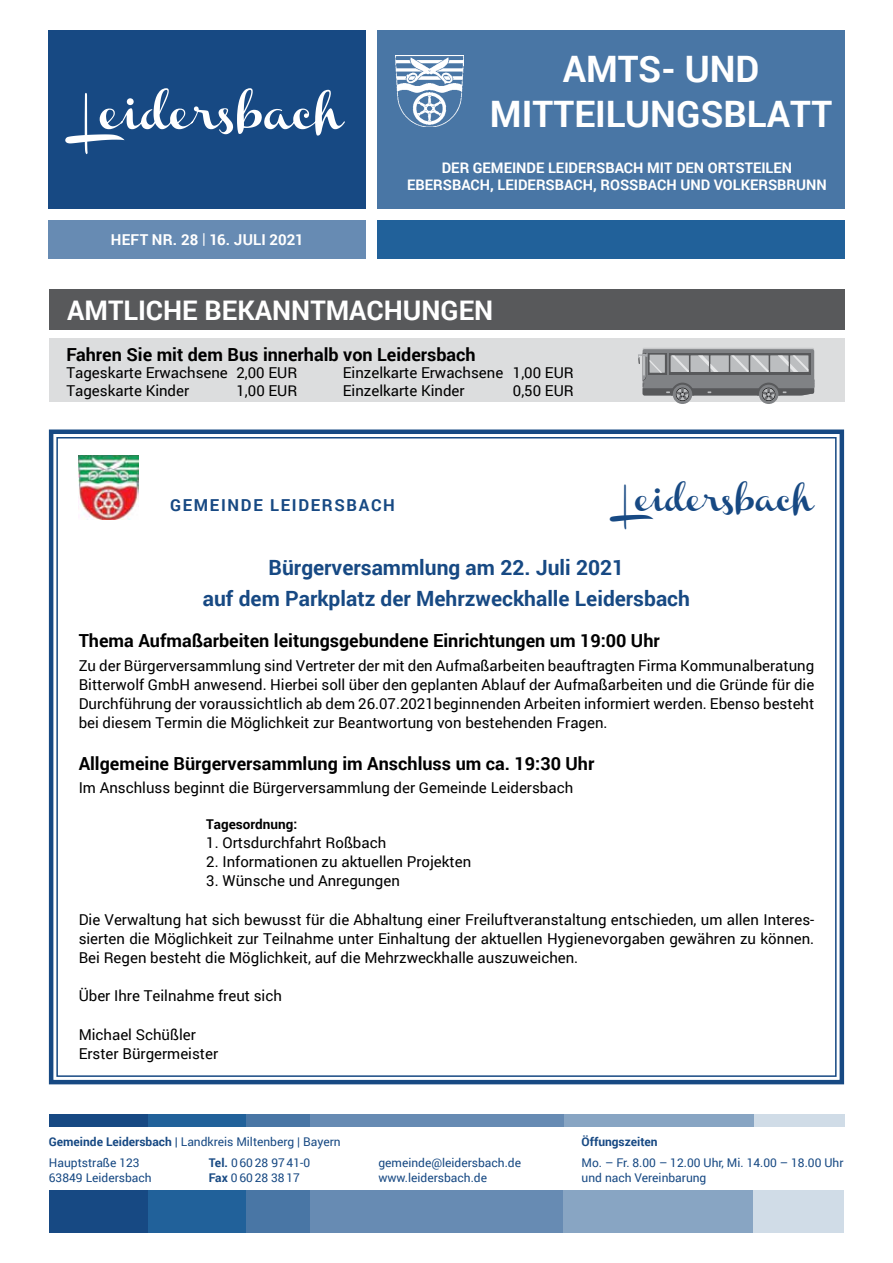
<style>
.page{position:relative;width:893px;height:1263px;background:#fff}
.page>*{position:absolute;margin:0;border:0;box-sizing:border-box;transform-origin:0 0}
.t1{font:700 36.45px/45px "Roboto";color:#fff;text-align:center}
.t2{font:700 27px "Roboto";color:#fff}
.t3{font:24.15px "Channel";color:#174983}
.t4{font:700 21px/31.2px "Roboto";color:#174983;text-align:center}
.t5{font:700 18px "Roboto";color:#000}
.t6{font:700 16.5px "Roboto";letter-spacing:.1em;color:#174983}
.t7{font:15px/19.2px "Roboto";color:#000;text-align:justify}
.t8{font:700 15px "Roboto";letter-spacing:.01em;color:#fff}
.t9{font:700 14.55px "Roboto";color:#fff}
.t10{font:700 13.5px "Roboto";color:#000}
.t11{font:12px/15px "Roboto";color:#174983}
.t12{font:700 12px "Roboto";color:#174983}
.s1{font-weight:400}
.s2{font-weight:700}
</style>
<div class="page">
<div style="left:48px;top:30px;width:318px;height:178px;background:#174983"></div>
<svg style="left:65px;top:88px;width:280px;height:66px"></svg>
<div style="left:377px;top:30px;width:468px;height:178px;background:#4976a5"></div>
<div style="left:48px;top:220px;width:318px;height:39px;background:#678bb3"></div>
<div style="left:377px;top:220px;width:468px;height:39px;background:#21619a"></div>
<img style="left:396px;top:55px;width:67px;height:72px">
<div style="left:49px;top:1191px;width:100px;height:42px;background:#174983"></div>
<div style="left:148px;top:1191px;width:98px;height:42px;background:#21619a"></div>
<div style="left:246px;top:1191px;width:64px;height:42px;background:#4976a5"></div>
<div style="left:310px;top:1191px;width:264px;height:42px;background:#678bb3"></div>
<div style="left:563px;top:1191px;width:197px;height:42px;background:#88a5c3"></div>
<div style="left:753px;top:1191px;width:91px;height:42px;background:#d0dce7"></div>
<div style="left:49px;top:1114px;width:100px;height:13px;background:#174983"></div>
<div style="left:149px;top:1114px;width:98px;height:13px;background:#21619a"></div>
<div style="left:247px;top:1114px;width:63px;height:13px;background:#4976a5"></div>
<div style="left:310px;top:1114px;width:264px;height:13px;background:#678bb3"></div>
<div style="left:564px;top:1114px;width:196px;height:13px;background:#88a5c3"></div>
<div style="left:754px;top:1114px;width:90px;height:13px;background:#d0dce7"></div>
<div style="left:49px;top:338px;width:795px;height:64px;background:#dcddde"></div>
<svg style="left:673px;top:385px;width:19px;height:19px"></svg>
<div style="left:676px;top:388px;width:13px;height:13px;background:#434344;border-radius:50%"></div>
<svg style="left:759px;top:385px;width:19px;height:19px"></svg>
<div style="left:762px;top:388px;width:13px;height:13px;background:#3f3f41;border-radius:50%"></div>
<svg style="left:638px;top:348px;width:177px;height:52px;background:#929396"></svg>
<div style="left:49px;top:289px;width:795px;height:41px;background:#58595b"></div>
<svg style="left:48px;top:429px;width:797px;height:656px"></svg>
<img style="left:79px;top:455px;width:59px;height:64px">
<p class="t8" style="left:111px;top:229px;width:140px">HEFT NR. 28 <span class="s1">|</span> 16. Juli</p>
<p class="t8" style="left:270px;top:229px;width:36px">2021</p>
<h1 class="t1" style="left:490px;top:45px;width:344px">AMTS- UND<br>MITTEILUNGSBLATT</h1>
<p class="t9" style="left:442px;top:157px;width:51px">Der Gemeinde</p>
<p class="t9" style="left:548px;top:157px;width:17px">Leide</p>
<p class="t9" style="left:586px;top:157px;width:20px">rsba</p>
<p class="t9" style="left:624px;top:157px;width:33px">ch mit</p>
<p class="t9" style="left:676px;top:157px;width:10px">den</p>
<p class="t9" style="left:708px;top:157px;width:29px">Ortsteilen</p>
<p class="t9" style="left:407px;top:175px;width:46px">Ebersba</p>
<p class="t9" style="left:471px;top:175px;width:44px">ch, Leide</p>
<p class="t9" style="left:536px;top:175px;width:20px">rsba</p>
<p class="t9" style="left:573px;top:175px;width:118px">ch, RoSSbach und</p>
<p class="t9" style="left:714px;top:175px;width:94px">Volkersbrunn</p>
<h2 class="t2" style="left:67px;top:291px;width:428px">AMTLICH E BEKANNTMACH UNGEN</h2>
<p class="t5" style="left:66px;top:342px;width:411px">Fahren Sie mit dem Bus innerhalb von Leidersbach</p>
<p class="t7" style="left:66px;top:363px;width:232px">Tageskarte Erwachsene 2,00 EUR</p>
<p class="t7" style="left:343px;top:363px;width:232px">Einzelkarte Erwachsene 1,00 EUR</p>
<p class="t7" style="left:66px;top:380px;width:124px">Tageskarte Kinder</p>
<p class="t7" style="left:236px;top:380px;width:62px">1,00 EUR</p>
<p class="t7" style="left:343px;top:380px;width:123px">Einzelkarte Kinder</p>
<p class="t7" style="left:513px;top:380px;width:62px">0,50 EUR</p>
<p class="t6" style="left:170px;top:493px;width:25px">Gemeinde</p>
<p class="t6" style="left:270px;top:493px;width:22px">Leide</p>
<p class="t6" style="left:322px;top:493px;width:25px">rsba</p>
<p class="t6" style="left:371px;top:493px;width:25px">ch</p>
<h3 class="t3" style="left:622px;top:489px;width:194px">Leidersbach</h3>
<h3 class="t4" style="left:203px;top:551px;width:489px">Bürgerversammlung am 22. Juli 2021<br>auf dem Parkplatz der Mehrzweckhalle Leidersbach</h3>
<p class="t5" style="left:79px;top:628px;width:583px">Thema Aufmaßarbeiten leitungsgebundene Einrichtungen um 19:00 Uhr</p>
<p class="t7" style="left:79px;top:655px;width:737px">Zu der Bürgerversammlung sind Vertreter der mit den Aufmaßarbeiten beauftragten Firma Kommunalberatung Bitterwolf GmbH anwesend. Hierbei soll über den geplanten Ablauf der Aufmaßarbeiten und die Gründe für die Durchführung der voraussichtlich ab dem 26.07.2021beginnenden Arbeiten informiert werden. Ebenso besteht bei diesem Termin die Möglichkeit zur Beantwortung von bestehenden Fragen.</p>
<p class="t5" style="left:79px;top:751px;width:517px">Allgemeine Bürgerversammlung im Anschluss um ca. 19:30 Uhr</p>
<p class="t7" style="left:79px;top:778px;width:496px">Im Anschluss beginnt die Bürgerversammlung der Gemeinde Leidersbach</p>
<p class="t10" style="left:206px;top:814px;width:92px">Tagesordnung:</p>
<p class="t7" style="left:206px;top:832px;width:181px">1. Ortsdurchfahrt Roßbach</p>
<p class="t7" style="left:206px;top:851px;width:266px">2. Informationen zu aktuellen Projekten</p>
<p class="t7" style="left:206px;top:871px;width:195px">3. Wünsche und Anregungen</p>
<p class="t7" style="left:79px;top:909px;width:737px">Die Verwaltung hat sich bewusst für die Abhaltung einer Freiluftveranstaltung entschieden, um allen Interes&shy;sierten die Möglichkeit zur Teilnahme unter Einhaltung der aktuellen Hygienevorgaben gewähren zu können.<br>Bei Regen besteht die Möglichkeit, auf die Mehrzweckhalle auszuweichen.</p>
<p class="t7" style="left:79px;top:986px;width:205px">Über Ihre Teilnahme freut sich</p>
<p class="t7" style="left:79px;top:1024px;width:141px">Michael Schüßler<br>Erster Bürgermeister</p>
<p class="t11" style="left:49px;top:1131px;width:293px;line-height:21px"><span class="s2">Gemeinde Leidersbach |</span> Landkreis Miltenberg | Bayern<br>Hauptstraße 123</p>
<p class="t11" style="left:49px;top:1170px;width:104px">63849 Leidersbach</p>
<p class="t11" style="left:209px;top:1155px;width:103px"><span class="s2">Tel.</span> 0 60 28 97 41-0<br><span class="s2">Fax</span> 0 60 28 38 17</p>
<p class="t11" style="left:378px;top:1155px;width:144px">gemeinde@leidersbach.de www.leidersbach.de</p>
<p class="t12" style="left:582px;top:1133px;width:78px">Öffungszeiten</p>
<p class="t11" style="left:582px;top:1155px;width:263px">Mo. – Fr. 8.00 – 12.00 Uhr, Mi. 14.00 – 18.00 Uhr und nach Vereinbarung</p>
</div>
